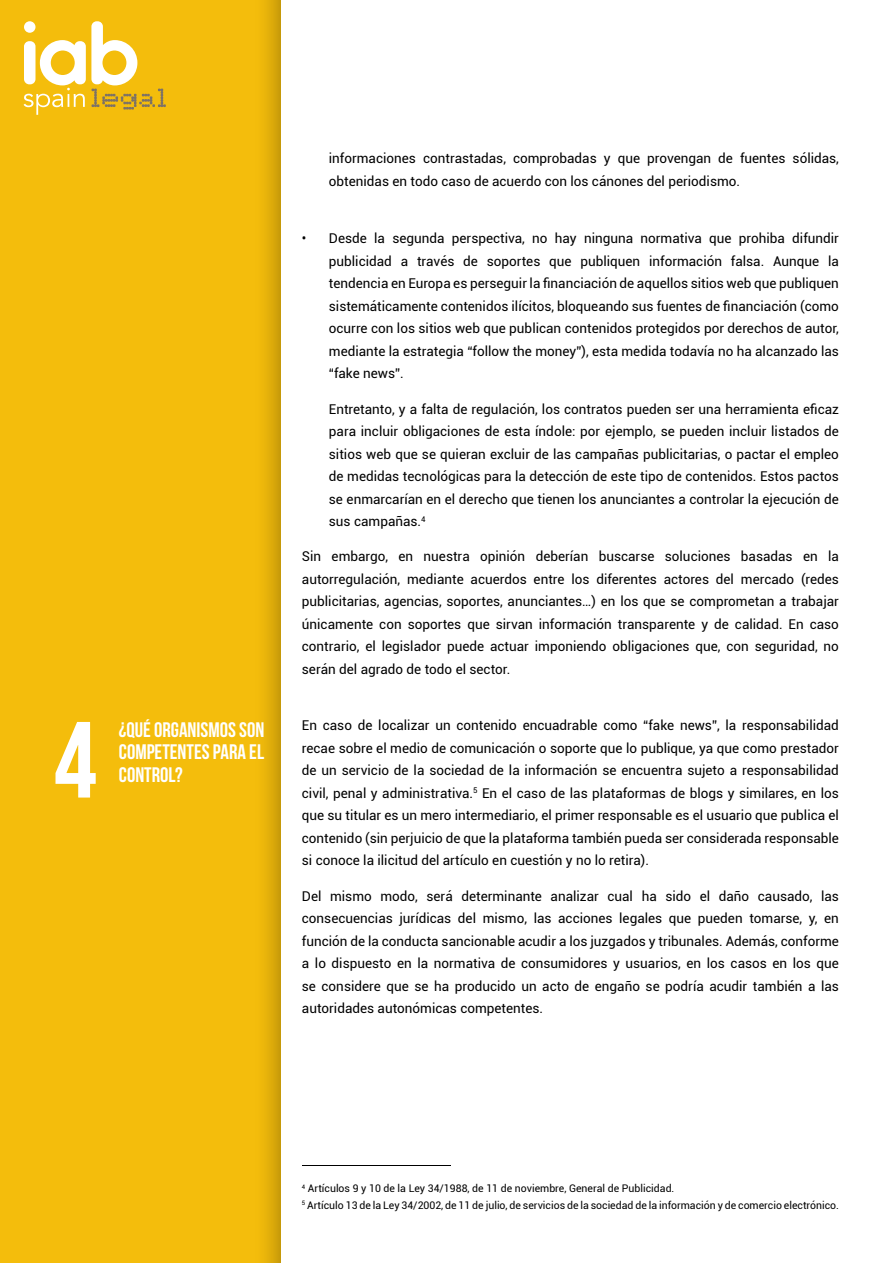
<style>
.page{position:relative;width:893px;height:1263px;background:#fff}
.page>*{position:absolute;margin:0;border:0;box-sizing:border-box;transform-origin:0 0}
.t1{font:108px "Bebas Neue";color:#fff}
.t2{font:21px/22.5px "Bebas Neue";color:#fff;text-align:justify}
.t3{font:13.5px/22.5px "Roboto";color:#000;text-align:justify}
.t4{font:10.5px/16.8px "Roboto";color:#000}
</style>
<div class="page">
<div style="left:0;top:0;width:295px;height:1263px;background:#000;opacity:.39"></div>
<svg style="left:24px;top:21px;width:142px;height:94px"></svg>
<div style="left:289px;top:1154px;width:174px;height:12px;background:#fff"></div>
<h1 class="t1" style="left:54px;top:701px;width:44px">4</h1>
<h2 class="t2" style="left:119px;top:718px;width:147px">¿QUÉ ORGANISMOS SON COMPETENTES PARA EL CONTROL?</h2>
<p class="t3" style="left:329px;top:147px;width:512px">informaciones contrastadas, comprobadas y que provengan de fuentes sólidas, obtenidas en todo caso de acuerdo con los cánones del periodismo.</p>
<p class="t3" style="left:329px;top:227px;width:512px;text-indent:-27px">• Desde la segunda perspectiva, no hay ninguna normativa que prohiba difundir publicidad a través de soportes que publiquen información falsa. Aunque la tendencia en Europa es perseguir la financiación de aquellos sitios web que publiquen sistemáticamente contenidos ilícitos, bloqueando sus fuentes de financiación (como ocurre con los sitios web que publican contenidos protegidos por derechos de autor, mediante la estrategia “follow the money”), esta medida todavía no ha alcanzado las “fake news”.</p>
<p class="t3" style="left:329px;top:397px;width:512px">Entretanto, y a falta de regulación, los contratos pueden ser una herramienta eficaz para incluir obligaciones de esta índole: por ejemplo, se pueden incluir listados de sitios web que se quieran excluir de las campañas publicitarias, o pactar el empleo de medidas tecnológicas para la detección de este tipo de contenidos. Estos pactos se enmarcarían en el derecho que tienen los anunciantes a controlar la ejecución de sus campañas.<sup>4</sup></p>
<p class="t3" style="left:302px;top:545px;width:539px">Sin embargo, en nuestra opinión deberían buscarse soluciones basadas en la autorregulación, mediante acuerdos entre los diferentes actores del mercado (redes publicitarias, agencias, soportes, anunciantes…) en los que se comprometan a trabajar únicamente con soportes que sirvan información transparente y de calidad. En caso contrario, el legislador puede actuar imponiendo obligaciones que, con seguridad, no serán del agrado de todo el sector.</p>
<p class="t3" style="left:302px;top:714px;width:539px">En caso de localizar un contenido encuadrable como “fake news”, la responsabilidad recae sobre el medio de comunicación o soporte que lo publique, ya que como prestador de un servicio de la sociedad de la información se encuentra sujeto a responsabilidad civil, penal y administrativa.<sup>5</sup> En el caso de las plataformas de blogs y similares, en los que su titular es un mero intermediario, el primer responsable es el usuario que publica el contenido (sin perjuicio de que la plataforma también pueda ser considerada responsable si conoce la ilicitud del artículo en cuestión y no lo retira).</p>
<p class="t3" style="left:302px;top:884px;width:539px">Del mismo modo, será determinante analizar cual ha sido el daño causado, las consecuencias jurídicas del mismo, las acciones legales que pueden tomarse, y, en función de la conducta sancionable acudir a los juzgados y tribunales. Además, conforme a lo dispuesto en la normativa de consumidores y usuarios, en los casos en los que se considere que se ha producido un acto de engaño se podría acudir también a las autoridades autonómicas competentes.</p>
<p class="t4" style="left:302px;top:1179px;width:539px"><sup>4</sup> Artículos 9 y 10 de la Ley 34/1988, de 11 de noviembre, General de Publicidad.<br><sup>5</sup> Artículo 13 de la Ley 34/2002, de 11 de julio, de servicios de la sociedad de la información y de comercio electrónico.</p>
</div>
